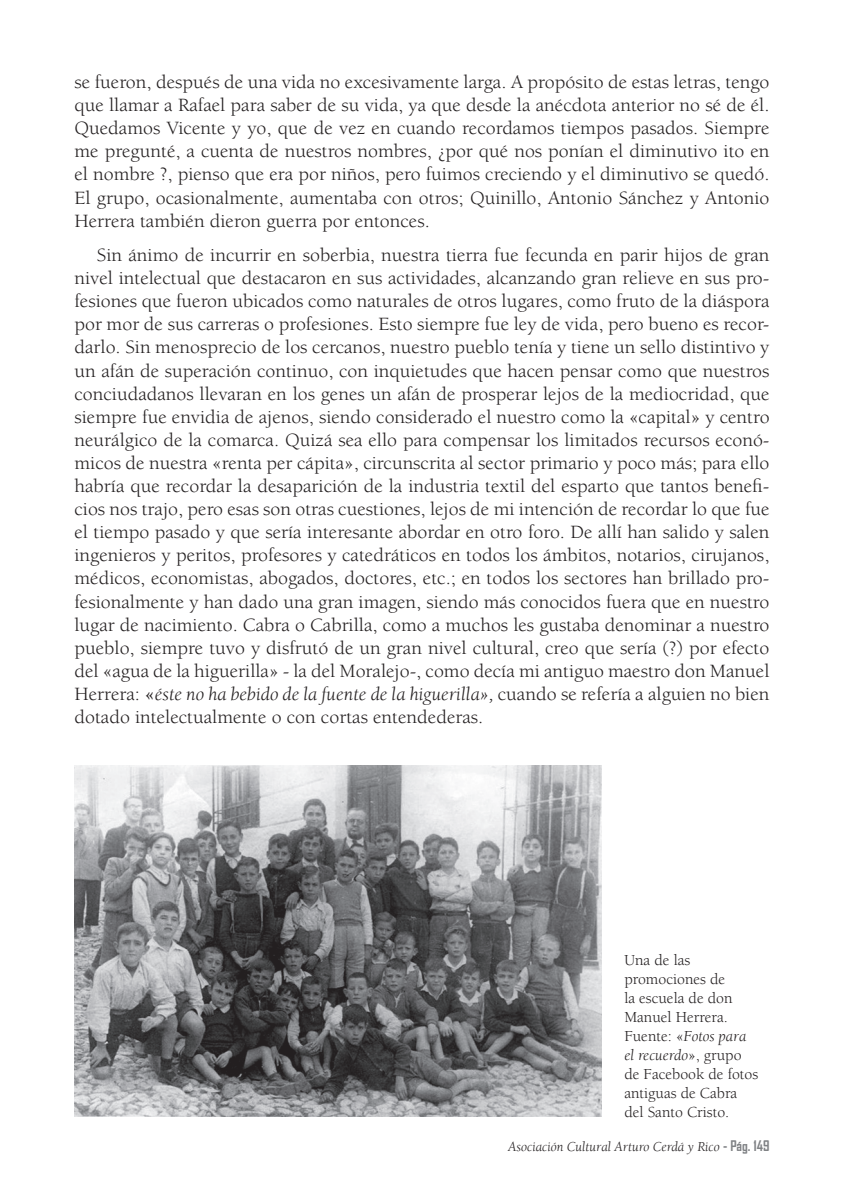
<style>
.page{position:relative;width:844px;height:1191px;background:#fff}
.page>*{position:absolute;margin:0;border:0;box-sizing:border-box;transform-origin:0 0}
.t1{font:19.25px/23.1px "Berkeley Std";color:#231f20;text-align:justify}
.t2{font:15.75px/18.9px "Berkeley Std";color:#231f20}
.t3{font:italic 14px "Berkeley Std";color:#231f20}
.s1{font-weight:500}
.s2{font-style:italic}
.s3{font-family:"Agency FB";font-weight:700;font-style:normal;color:#808285}
</style>
<div class="page">
<img style="left:74px;top:765px;width:527px;height:351px">
<p class="t1" style="left:74px;top:71px;width:696px">se fueron, después de una vida no excesivamente larga. A propósito de estas letras, tengo que llamar a Rafael para saber de su vida, ya que desde la anécdota anterior no sé de él.<br>Quedamos Vicente y yo, que de vez en cuando recordamos tiempos pasados. Siempre me pregunté, a cuenta de nuestros nombres, ¿por qué nos ponían el diminutivo ito en el nombre ?, pienso que era por niños, pero fuimos creciendo y el diminutivo se quedó.<br>El grupo, ocasionalmente, aumentaba con otros; Quinillo, Antonio Sánchez y Antonio Herrera también dieron guerra por entonces.</p>
<p class="t1" style="left:74px;top:244px;width:696px;text-indent:22px">Sin ánimo de incurrir en soberbia, nuestra tierra fue fecunda en parir hijos de gran nivel intelectual que destacaron en sus actividades, alcanzando gran relieve en sus pro&shy;fesiones que fueron ubicados como naturales de otros lugares, como fruto de la diáspora por mor de sus carreras o profesiones. Esto siempre fue ley de vida, pero bueno es recor&shy;darlo. Sin menosprecio de los cercanos, nuestro pueblo tenía y tiene un sello distintivo y un afán de superación continuo, con inquietudes que hacen pensar como que nuestros conciudadanos llevaran en los genes un afán de prosperar lejos de la mediocridad, que siempre fue envidia de ajenos, siendo considerado el nuestro como la «capital» y centro neurálgico de la comarca. Quizá sea ello para compensar los limitados recursos econó&shy;micos de nuestra «renta per cápita», circunscrita al sector primario y poco más; para ello habría que recordar la desaparición de la industria textil del esparto que tantos benefi&shy;cios nos trajo, pero esas son otras cuestiones, lejos de mi intención de recordar lo que fue el tiempo pasado y que sería interesante abordar en otro foro. De allí han salido y salen ingenieros y peritos, profesores y catedráticos en todos los ámbitos, notarios, cirujanos, médicos, economistas, abogados, doctores, etc.; en todos los sectores han brillado pro&shy;fesionalmente y han dado una gran imagen, siendo más conocidos fuera que en nuestro lugar de nacimiento. Cabra o Cabrilla, como a muchos les gustaba denominar a nuestro pueblo, siempre tuvo y disfrutó de un gran nivel cultural, creo que sería (?) por efecto del «agua de la higuerilla» - la del Moralejo-, como decía mi antiguo maestro don Manuel Herrera: <span class="s1">«</span><span class="s2">éste no ha bebido de la fuente de la higuerilla»,</span> cuando se refería a alguien no bien dotado intelectualmente o con cortas entendederas.</p>
<p class="t2" style="left:624px;top:951px;width:135px">Una de las promociones de<br>la escuela de don<br>Manuel Herrera.<br>Fuente: «<span class="s2">Fotos para el recuerdo</span>», grupo de Facebook de fotos antiguas de Cabra del Santo Cristo.</p>
<p class="t3" style="left:508px;top:1139px;width:263px">Asociación Cultural Arturo Cerdá y Rico <span class="s3">- Pág. 149</span></p>
</div>
